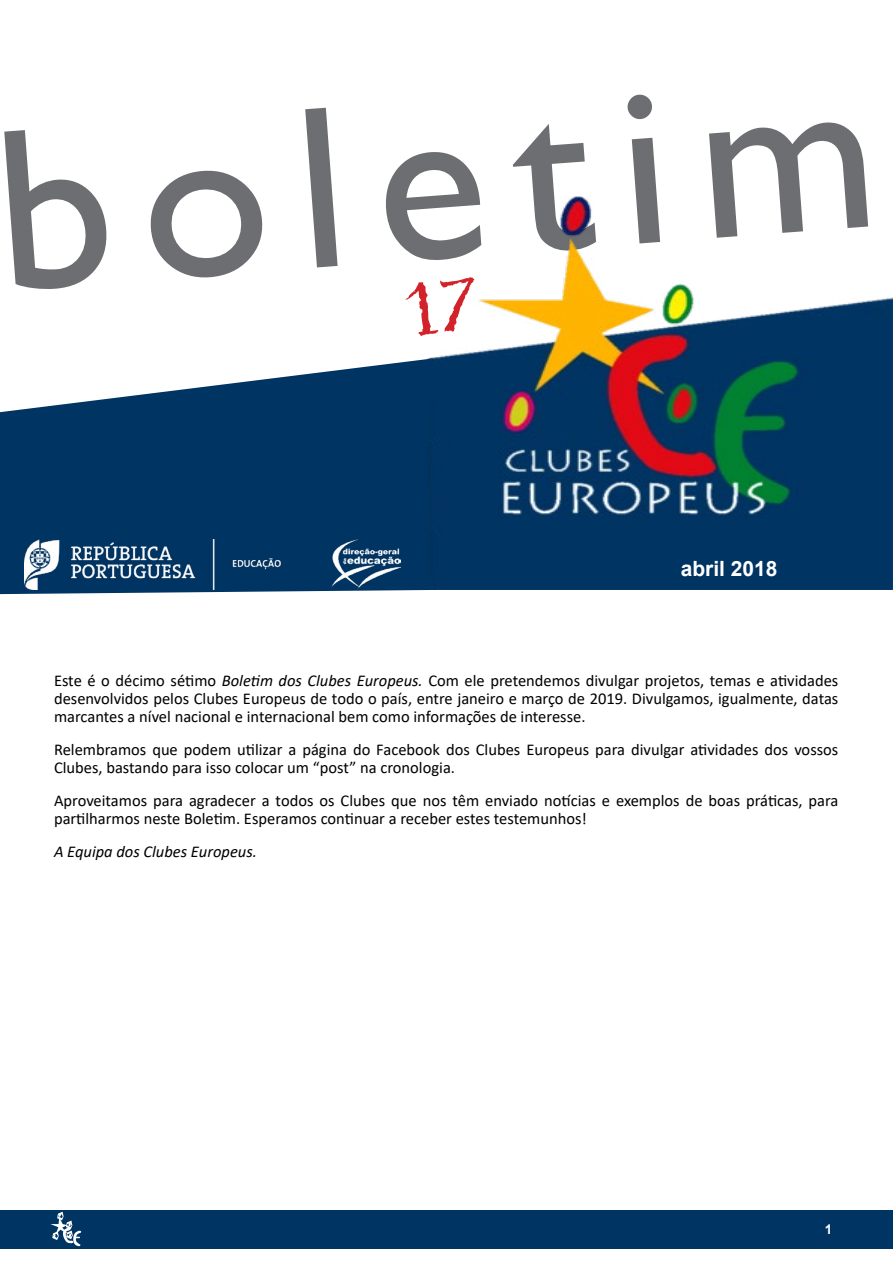
<style>
.page{position:relative;width:893px;height:1263px;background:#fff}
.page>*{position:absolute;margin:0;border:0;box-sizing:border-box;transform-origin:0 0}
.t1{font:232.5px "Gill Sans";color:#6d6e71}
.t2{font:700 21px "Arial";color:#fff}
.t3{font:16.5px/18px "Calibri";color:#000}
.t4{font:italic 16.5px "Calibri";color:#000}
.t5{font:700 13.5px "Arial";color:#fff}
.s1{font-style:italic}
</style>
<div class="page">
<div style="left:0;top:1211px;width:893px;height:38px;background:#003463"></div>
<svg style="left:48px;top:1210px;width:34px;height:37px"></svg>
<svg style="left:0;top:358px;width:428px;height:236px;fill:#003463"></svg>
<img style="left:428px;top:196px;width:465px;height:394px">
<img style="left:24px;top:539px;width:377px;height:50px">
<svg style="left:428px;top:276px;width:52px;height:61px"></svg>
<h1 class="t1" style="left:-13px;top:76px;width:883px;rotate:-4deg">boletim</h1>
<p class="t2" style="left:681px;top:554px;width:98px">abril 2018</p>
<p class="t3" style="left:54px;top:671px;width:786px;text-align:justify">Este é o décimo sétimo <span class="s1">Boletim dos Clubes Europeus.</span> Com ele pretendemos divulgar projetos, temas e atividades desenvolvidos pelos Clubes Europeus de todo o país, entre janeiro e março de 2019. Divulgamos, igualmente, datas marcantes a nível nacional e internacional bem como informações de interesse.</p>
<p class="t3" style="left:54px;top:740px;width:786px">Relembramos que podem utilizar a página do Facebook dos Clubes Europeus para divulgar atividades dos vossos<br>Clubes, bastando para isso colocar um “post” na cronologia.</p>
<p class="t3" style="left:54px;top:791px;width:786px">Aproveitamos para agradecer a todos os Clubes que nos têm enviado notícias e exemplos de boas práticas, para partilharmos neste Boletim. Esperamos continuar a receber estes testemunhos!</p>
<p class="t4" style="left:54px;top:839px;width:204px">A Equipa dos Clubes Europeus.</p>
<p class="t5" style="left:825px;top:1219px;width:9px">1</p>
</div>
